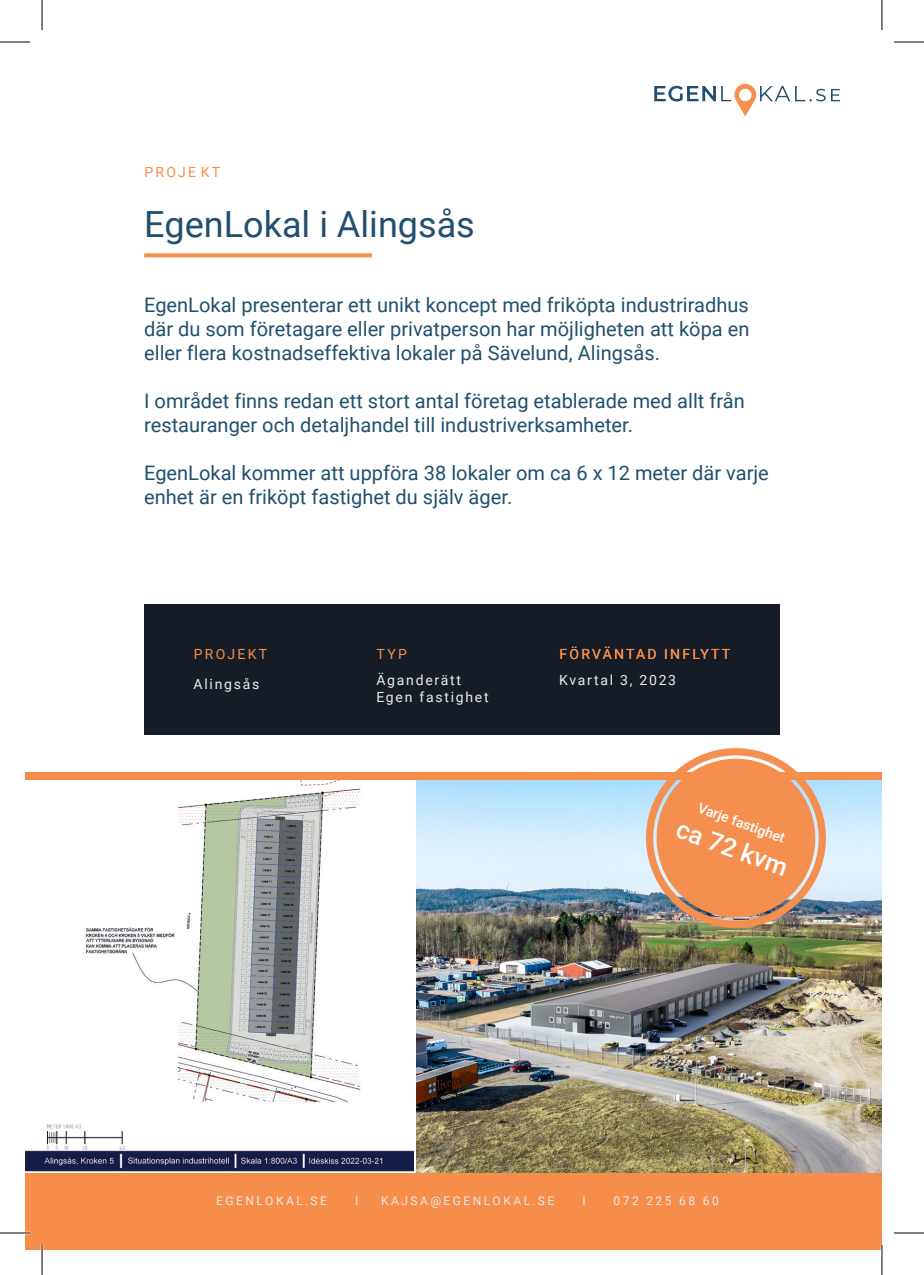
<style>
.page{position:relative;width:924px;height:1275px;background:#fff}
.page>*{position:absolute;margin:0;border:0;box-sizing:border-box;transform-origin:0 0}
.t1{font:36px "Roboto";color:#214f6d}
.t2{font:500 25.4px "Roboto";color:#fff}
.t3{font:20px/24px "Roboto";color:#20506e}
.t4{font:14px/16.8px "Roboto";letter-spacing:.125em;color:#ebebec}
.t5{font:14px "Roboto";letter-spacing:.16em;color:#f68d4a}
.t6{font:500 14px "Roboto";color:#fff}
.t7{font:12px "Roboto";letter-spacing:.21em;color:#ebebec}
</style>
<div class="page">
<img style="left:416px;top:779px;width:465px;height:393px">
<div style="left:25px;top:1173px;width:856px;height:77px;background:#f68d4a"></div>
<svg style="left:654px;top:84px;width:185px;height:32px"></svg>
<div style="left:144px;top:604px;width:635px;height:131px;background:#151c25"></div>
<div style="left:25px;top:772px;width:856px;height:7px;background:#f68d4a"></div>
<svg style="left:638px;top:748px;width:195px;height:187px;background:#e0a076"></svg>
<svg style="left:144px;top:253px;width:227px;height:4px"></svg>
<img style="left:25px;top:780px;width:388px;height:392px">
<hr style="left:0;top:1231px;width:30px;height:3px;background:#fff">
<hr style="left:41px;top:1245px;width:2px;height:30px;background:#fff">
<hr style="left:880px;top:1245px;width:2px;height:30px;background:#fff">
<hr style="left:0;top:42px;width:30px;height:1px;background:#000">
<hr style="left:893px;top:42px;width:30px;height:1px;background:#000">
<hr style="left:0;top:1232px;width:30px;height:1px;background:#000">
<hr style="left:893px;top:1232px;width:30px;height:1px;background:#000">
<hr style="left:42px;top:0;width:1px;height:30px;background:#000">
<hr style="left:42px;top:1245px;width:1px;height:30px;background:#000">
<hr style="left:881px;top:0;width:1px;height:30px;background:#000">
<hr style="left:881px;top:1245px;width:1px;height:30px;background:#000">
<p class="t5" style="left:144px;top:162px;width:77px">PROJE KT</p>
<p class="t1" style="left:144px;top:199px;width:332px">EgenLokal i Alingsås</p>
<p class="t3" style="left:144px;top:292px;width:606px;text-align:justify">EgenLokal presenterar ett unikt koncept med friköpta industriradhus där du som företagare eller privatperson har möjligheten att köpa en eller flera kostnadseffektiva lokaler på Sävelund, Alingsås.</p>
<p class="t3" style="left:144px;top:388px;width:602px">I området finns redan ett stort antal företag etablerade med allt från restauranger och detaljhandel till industriverksamheter.</p>
<p class="t3" style="left:144px;top:460px;width:626px">EgenLokal kommer att uppföra 38 lokaler om ca 6 x 12 meter där varje enhet är en friköpt fastighet du själv äger.</p>
<p class="t5" style="left:559px;top:644px;width:172px">FÖRVÄNTAD INFLYTT</p>
<p class="t5" style="left:194px;top:644px;width:75px">PROJEKT</p>
<p class="t5" style="left:376px;top:644px;width:32px">TYP</p>
<p class="t4" style="left:193px;top:675px;width:67px">Alingsås</p>
<p class="t4" style="left:376px;top:671px;width:114px">Äganderätt<br>Egen fastighet</p>
<p class="t4" style="left:559px;top:671px;width:118px">Kvartal 3, 2023</p>
<p class="t6" style="left:701px;top:798px;width:93px;rotate:20deg">Varje fastighet</p>
<p class="t2" style="left:683px;top:811px;width:118px;rotate:20deg">ca 72 kvm</p>
<p class="t7" style="left:216px;top:1192px;width:112px">EGENLOKAL.SE</p>
<p class="t7" style="left:355px;top:1192px;width:5px">I</p>
<p class="t7" style="left:381px;top:1192px;width:175px">KAJSA@EGENLOKAL.SE</p>
<p class="t7" style="left:582px;top:1192px;width:5px">I</p>
<p class="t7" style="left:613px;top:1192px;width:107px">072 225 68 60</p>
</div>
